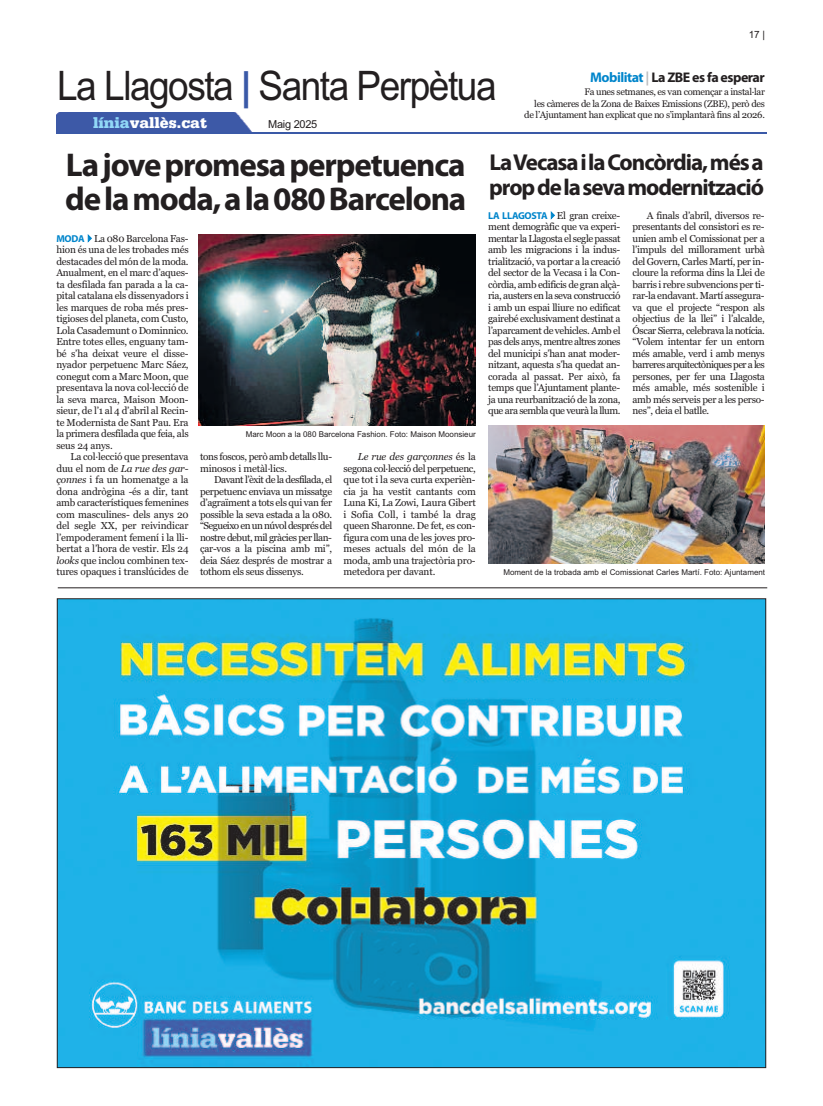
<style>
.page{position:relative;width:823px;height:1106px;background:#fff}
.page>*{position:absolute;margin:0;border:0;box-sizing:border-box;transform-origin:0 0}
.t1{font:40.7px "Arial";letter-spacing:-.04em;color:#231f20;scale:.91 1}
.t2{font:700 33px/34.5px "Myriad Pro";letter-spacing:-.035em;color:#231f20}
.t3{font:700 23px/25px "Myriad Pro";letter-spacing:-.045em;color:#231f20}
.t4{font:900 16px "Serifa";color:#fff}
.t5{font:700 14px "Myriad Pro";letter-spacing:-.035em;color:#231f20}
.t6{font:11px "Arial";letter-spacing:-.025em;color:#231f20}
.t7{font:10px/11.5px "Georgia";letter-spacing:-.03em;color:#231f20;text-align:justify}
.t8{font:10px "Arial";color:#231f20}
.t9{font:9.5px/11.4px "Georgia";letter-spacing:-.035em;color:#231f20;text-align:right}
.t10{font:8px "Arial";color:#231f20}
.s1{font-weight:700;font-size:39.6px;color:#3a59a7}
.s2{color:#91d8f7}
.s3{color:#0085cb}
.s4{color:#bcbdc0}
.s5{font-family:"Myriad Pro";font-weight:700;color:#0085cb}
.s6{font-style:italic}
</style>
<div class="page">
<div style="left:57px;top:112px;width:195px;height:20px;background:#3d59a7"></div>
<hr style="left:57px;top:132px;width:708px;height:2px;background:#3a59a7">
<img style="left:59px;top:600px;width:704px;height:466px">
<hr style="left:58px;top:587px;width:708px;height:1px;background:#231f20">
<img style="left:488px;top:425px;width:276px;height:139px">
<img style="left:199px;top:234px;width:276px;height:191px">
<h1 class="t1" style="left:57px;top:62px;width:484px">La Llagosta <span class="s1">|</span> Santa Perpètua</h1>
<h3 class="t4" style="left:93px;top:113px;width:115px"><span class="s2">línia</span>vallès.cat</h3>
<p class="t6" style="left:268px;top:118px;width:51px">Maig 2025</p>
<p class="t8" style="left:748px;top:29px;width:18px">17 |</p>
<h3 class="t5" style="left:589px;top:72px;width:176px"><span class="s3">Mobilitat</span> <span class="s4">|</span> La ZBE es fa esperar</h3>
<p class="t9" style="left:524px;top:86px;width:242px">Fa unes setmanes, es van començar a instal·lar<br>les càmeres de la Zona de Baixes Emissions (ZBE), però des de l’Ajuntament han explicat que no s’implantarà fins al 2026.</p>
<h2 class="t2" style="left:65px;top:150px;width:402px">Lajovepromesaperpetuenca delamoda,ala080Barcelona</h2>
<p class="t7" style="left:56px;top:232px;width:134px"><span class="s5">MODA</span><span class="s3">✔</span>La 080 Barcelona Fas&shy;hion és una de les trobades més destacades del món de la moda.<br>Anualment, en el marc d’aques&shy;ta desfilada fan parada a la ca&shy;pital catalana els dissenyadors i les marques de roba més pres&shy;tigioses del planeta, com Custo, Lola Casademunt o Dominnico.<br>Entre totes elles, enguany tam&shy;bé s’ha deixat veure el disse&shy;nyador perpetuenc Marc Sáez, conegut com a Marc Moon, que presentava la nova col·lecció de la seva marca, Maison Moon&shy;sieur, de l’1 al 4 d’abril al Recin&shy;te Modernista de Sant Pau. Era la primera desfilada que feia, als seus 24 anys.</p>
<p class="t7" style="left:56px;top:451px;width:134px;text-indent:14px">La col·lecció que presentava duu el nom de <span class="s6">La rue des gar&shy;çonnes</span> i fa un homenatge a la dona andrògina -és a dir, tant amb característiques femenines com masculines- dels anys 20 del segle XX, per reivindicar l’empoderament femení i la lli&shy;bertat a l’hora de vestir. Els 24 <span class="s6">looks</span> que inclou combinen tex&shy;tures opaques i translúcides de</p>
<p class="t7" style="left:200px;top:451px;width:133px">tons foscos, però amb detalls llu&shy;minosos i metàl·lics.</p>
<p class="t10" style="left:245px;top:430px;width:231px">Marc Moon a la 080 Barcelona Fashion. Foto: Maison Moonsieur</p>
<p class="t7" style="left:343px;top:451px;width:134px;text-indent:14px"><span class="s6">Le rue des garçonnes</span> és la segona col·lecció del perpetuenc, que tot i la seva curta experièn&shy;cia ja ha vestit cantants com Luna Ki, La Zowi, Laura Gibert i Sofia Coll, i també la drag queen Sharonne. De fet, es con&shy;figura com una de les joves pro&shy;meses actuals del món de la moda, amb una trajectòria pro&shy;metedora per davant.</p>
<p class="t7" style="left:200px;top:474px;width:134px;text-indent:14px">Davant l’èxit de la desfilada, el perpetuenc enviava un missatge d’agraïment a tots els qui van fer possible la seva estada a la 080. “Segueixo en un núvol després del nostre debut, mil gràcies per llan&shy;çar-vos a la piscina amb mi”, deia Sáez després de mostrar a tothom els seus dissenys.</p>
<h3 class="t3" style="left:489px;top:151px;width:276px">LaVecasailaConcòrdia,mésa propdelasevamodernització</h3>
<p class="t7" style="left:488px;top:209px;width:134px"><span class="s5">LA LLAGOSTA</span><span class="s3">✔</span>El gran creixe&shy;ment demogràfic que va experi&shy;mentar la Llagosta el segle passat amb les migracions i la indus&shy;trialització, va portar a la creació del sector de la Vecasa i la Con&shy;còrdia, amb edificis de gran alçà&shy;ria, austers en la seva construcció i amb un espai lliure no edificat gairebé exclusivament destinat a l’aparcament de vehicles. Amb el pas dels anys, mentre altres zones del municipi s’han anat moder&shy;nitzant, aquesta s’ha quedat an&shy;corada al passat. Per això, fa temps que l’Ajuntament plante&shy;ja una reurbanització de la zona, que ara sembla que veurà la llum.</p>
<p class="t7" style="left:632px;top:209px;width:134px;text-indent:14px">A finals d’abril, diversos re&shy;presentants del consistori es re&shy;unien amb el Comissionat per a l’impuls del millorament urbà del Govern, Carles Martí, per in&shy;cloure la reforma dins la Llei de barris i rebre subvencions per ti&shy;rar-la endavant. Martí assegura&shy;va que el projecte “respon als objectius de la llei” i l’alcalde, Óscar Sierra, celebrava la notícia. “Volem intentar fer un entorn més amable, verd i amb menys barreres arquitectòniques per a les persones, per fer una Llagosta més amable, més sostenible i amb més serveis per a les perso&shy;nes”, deia el batlle.</p>
<p class="t10" style="left:503px;top:568px;width:263px">Moment de la trobada amb el Comissionat Carles Martí. Foto: Ajuntament</p>
</div>
